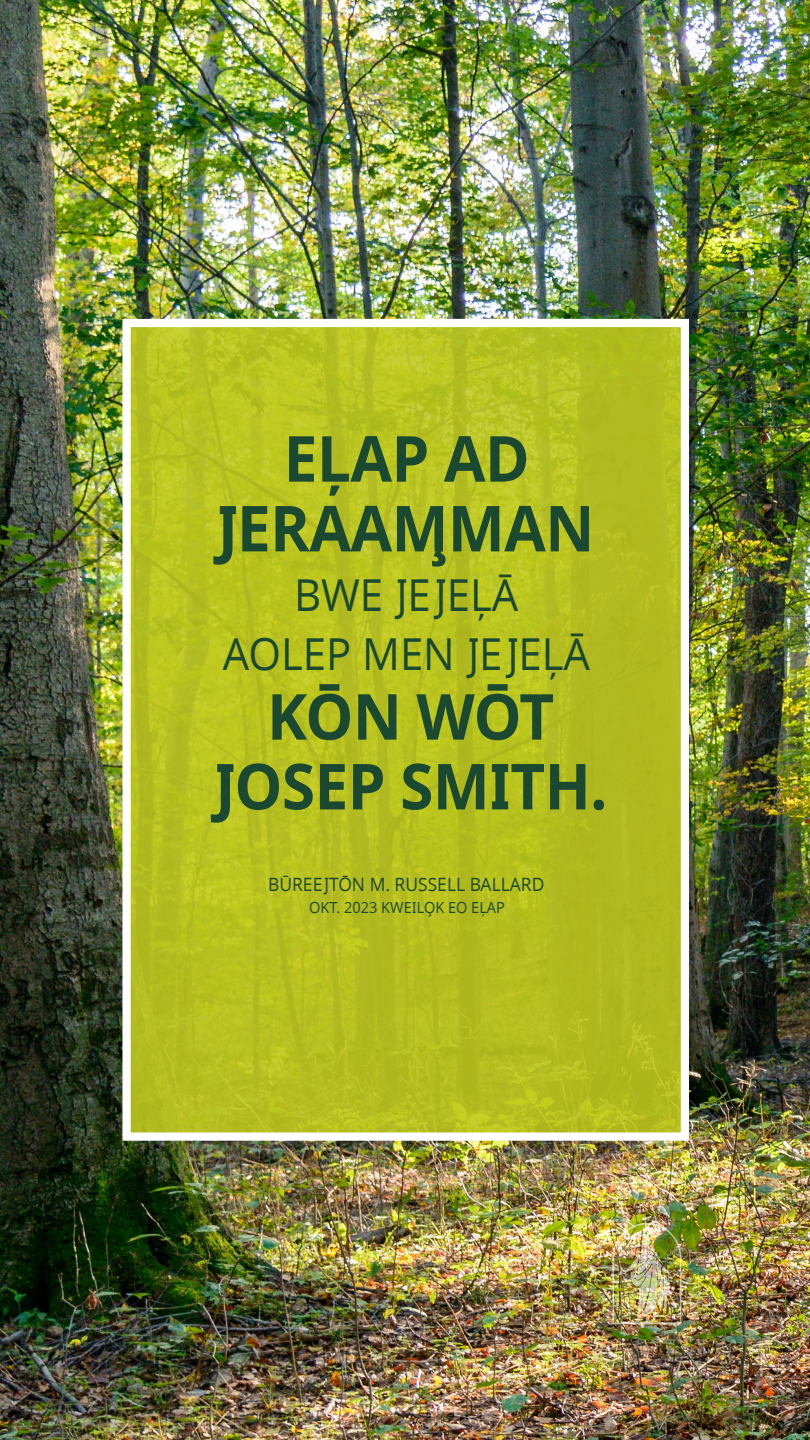
<style>
.page{position:relative;width:810px;height:1440px;background:#fff}
.page>*{position:absolute;margin:0;border:0;box-sizing:border-box;transform-origin:0 0}
.artcl12_p1_figure_image_aside_quote_firs{font:700 63.53px/69.8px "Dots Solidlds Lat";letter-spacing:-.01em;color:#1a4831;text-align:center;scale:.95 1}
.artcl12_p1_figure_image_aside_quote_firs-2{font:44.03px/59.2px "Dots Solidlds Lat";color:#1a4831;text-align:center;scale:.95 1}
.artcl12_p1_figure_image_aside_quote_cita{font:18.38px "Dots Solidlds Lat";color:#1a4831;scale:.95 1}
.artcl12_p1_figure_image_aside_quote_cita-2{font:15.3px "Dots Solidlds Lat";color:#1a4831;scale:.95 1}
</style>
<div class="page">
<img style="left:0;top:0;width:810px;height:1440px">
<svg style="left:131px;top:328px;width:549px;height:804px;background:#b6bf20"></svg>
<div style="left:122px;top:319px;width:567px;height:822px;border:8px solid #fff"></div>
<img style="left:612px;top:1223px;width:69px;height:101px">
<p class="artcl12_p1_figure_image_aside_quote_firs" style="left:218px;top:425px;width:398px">EĻAP AD<br>JERAAM̧MAN</p>
<p class="artcl12_p1_figure_image_aside_quote_firs-2" style="left:223px;top:565px;width:388px">BWE JEJEĻĀ<br>AOLEP MEN JEJEĻĀ</p>
<p class="artcl12_p1_figure_image_aside_quote_firs" style="left:215px;top:683px;width:414px">KŌN WŌT<br>JOSEP SMITH.</p>
<p class="artcl12_p1_figure_image_aside_quote_cita" style="left:268px;top:871px;width:292px">BŪREEJTŌN M. RUSSELL BALLARD</p>
<p class="artcl12_p1_figure_image_aside_quote_cita-2" style="left:309px;top:896px;width:208px">OKT. 2023 KWEILO̧K EO EĻAP</p>
</div>
